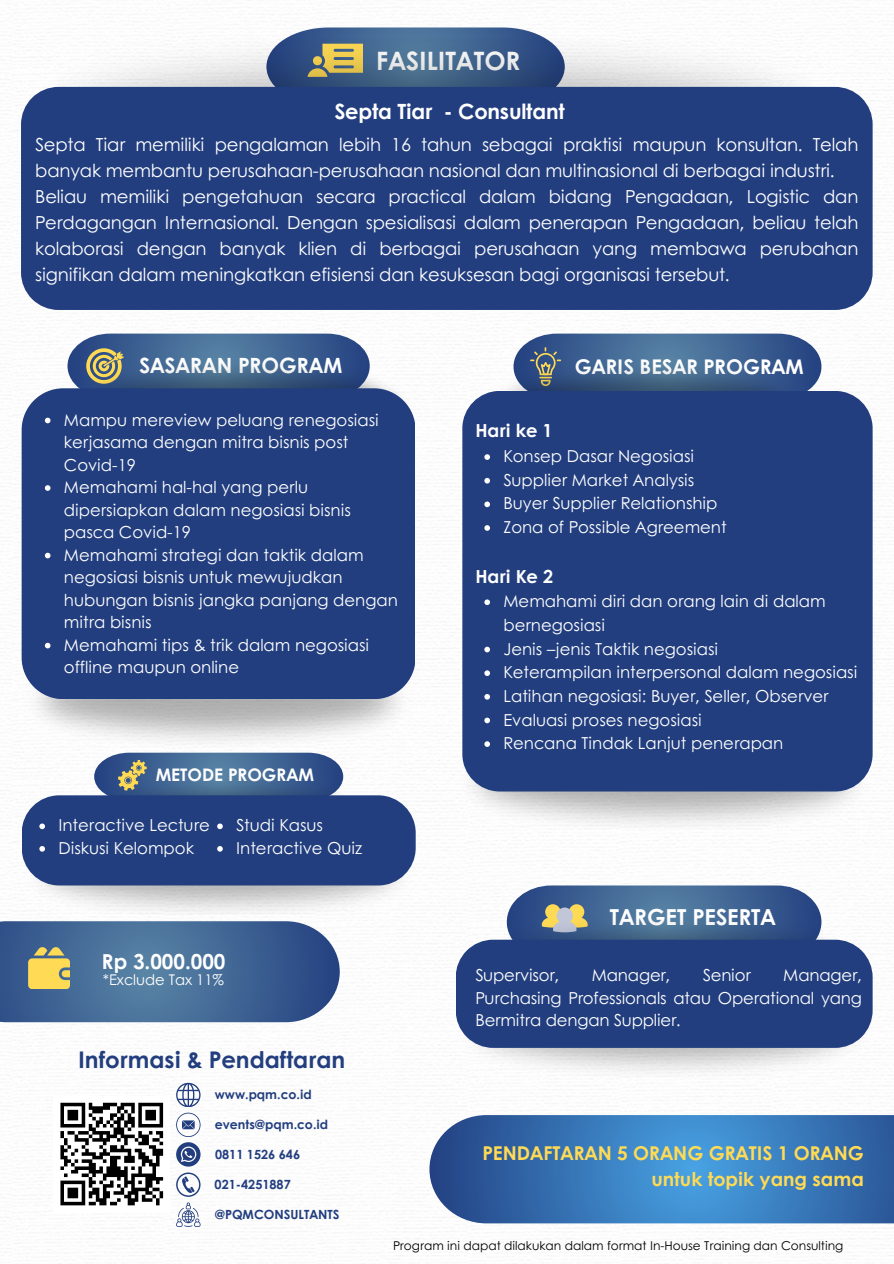
<style>
.page{position:relative;width:894px;height:1264px;background:#fff}
.page>*{position:absolute;margin:0;border:0;box-sizing:border-box;transform-origin:0 0}
.t1{font:700 25.35px "Century Gothic";color:#fff}
.t2{font:700 22.95px "Century Gothic";color:#223e7f}
.t3{font:700 22.05px "Century Gothic";color:#fff}
.t4{font:700 21px "Century Gothic";letter-spacing:-.01em;color:#fff}
.t5{font:700 20.7px "Century Gothic";color:#fff}
.t6{font:700 20.25px "Century Gothic";color:#fff}
.t7{font:700 19.05px/25.8px "Century Gothic";color:#ffda55;text-align:right}
.t8{font:18px/25.8px "Century Gothic";letter-spacing:-.01em;color:#fff}
.t9{font:700 18px "Century Gothic";color:#fff}
.t10{font:700 17.25px "Century Gothic";color:#fff}
.t11{font:16.5px/22.5px "Century Gothic";color:#fff}
.t12{font:14.7px "Century Gothic";color:#fff}
.t13{font:700 12.6px "Century Gothic";color:#223e7f}
.t14{font:12.15px "Century Gothic";color:#000}
</style>
<div class="page">
<img style="left:22px;top:664px;width:392px;height:82px">
<img style="left:462px;top:760px;width:409px;height:68px">
<svg style="left:514px;top:333px;width:307px;height:58px;background:#51709b"></svg>
<img style="left:503px;top:360px;width:292px;height:31px">
<div style="left:462px;top:391px;width:410px;height:400px;background:#223e7f;border-radius:37px"></div>
<svg style="left:484px;top:454px;width:6px;height:6px"></svg>
<svg style="left:484px;top:478px;width:6px;height:5px"></svg>
<svg style="left:484px;top:501px;width:6px;height:6px"></svg>
<svg style="left:484px;top:525px;width:6px;height:6px"></svg>
<svg style="left:484px;top:599px;width:6px;height:6px"></svg>
<svg style="left:484px;top:646px;width:6px;height:6px"></svg>
<svg style="left:484px;top:670px;width:6px;height:6px"></svg>
<svg style="left:484px;top:694px;width:6px;height:5px"></svg>
<svg style="left:484px;top:717px;width:6px;height:6px"></svg>
<svg style="left:484px;top:741px;width:6px;height:6px"></svg>
<svg style="left:67px;top:333px;width:301px;height:55px;background:#56759d"></svg>
<img style="left:81px;top:357px;width:315px;height:37px">
<div style="left:22px;top:388px;width:393px;height:311px;background:#223e7f;border-radius:42px"></div>
<svg style="left:45px;top:417px;width:5px;height:6px"></svg>
<svg style="left:45px;top:485px;width:5px;height:6px"></svg>
<svg style="left:45px;top:552px;width:5px;height:6px"></svg>
<svg style="left:45px;top:642px;width:5px;height:6px"></svg>
<img style="left:455px;top:1047px;width:405px;height:30px">
<svg style="left:455px;top:885px;width:417px;height:162px;background:#435d91"></svg>
<svg style="left:0;top:921px;width:339px;height:101px;background:#4e6f95"></svg>
<svg style="left:285px;top:27px;width:262px;height:12px;background:#5b7aa2"></svg>
<img style="left:57px;top:39px;width:755px;height:48px">
<div style="left:21px;top:87px;width:851px;height:223px;background:#223e7f"></div>
<svg style="left:429px;top:1115px;width:464px;height:108px;background:#3d7ab9"></svg>
<svg style="left:60px;top:1102px;width:104px;height:104px"></svg>
<svg style="left:176px;top:1112px;width:24px;height:24px"></svg>
<svg style="left:176px;top:1082px;width:24px;height:24px"></svg>
<svg style="left:176px;top:1142px;width:24px;height:24px"></svg>
<svg style="left:176px;top:1202px;width:24px;height:25px"></svg>
<svg style="left:176px;top:1172px;width:24px;height:24px"></svg>
<svg style="left:94px;top:752px;width:249px;height:32px;background:#56759b"></svg>
<img style="left:96px;top:776px;width:246px;height:19px">
<img style="left:23px;top:828px;width:393px;height:86px">
<div style="left:22px;top:795px;width:393px;height:90px;background:#223e7f;border-radius:37px"></div>
<svg style="left:39px;top:823px;width:6px;height:6px"></svg>
<svg style="left:39px;top:846px;width:6px;height:5px"></svg>
<svg style="left:217px;top:823px;width:6px;height:6px"></svg>
<svg style="left:217px;top:846px;width:6px;height:5px"></svg>
<h3 class="t1" style="left:376px;top:41px;width:145px">FASILITATOR</h3>
<p class="t4" style="left:334px;top:95px;width:231px">Septa Tiar - Consultant</p>
<p class="t8" style="left:35px;top:131px;width:824px">Septa Tiar memiliki pengalaman lebih 16 tahun sebagai praktisi maupun konsultan. Telah banyak membantu perusahaan-perusahaan nasional dan multinasional di berbagai industri.</p>
<p class="t8" style="left:35px;top:183px;width:824px;text-align:justify">Beliau memiliki pengetahuan secara practical dalam bidang Pengadaan, Logistic dan Perdagangan Internasional. Dengan spesialisasi dalam penerapan Pengadaan, beliau telah kolaborasi dengan banyak klien di berbagai perusahaan yang membawa perubahan signifikan dalam meningkatkan efisiensi dan kesuksesan bagi organisasi tersebut.</p>
<p class="t4" style="left:139px;top:350px;width:205px">SASARAN PROGRAM</p>
<h5 class="t11" style="left:64px;top:407px;width:316px">Mampu mereview peluang renegosiasi kerjasama dengan mitra bisnis post<br>Covid-19</h5>
<p class="t11" style="left:64px;top:475px;width:288px">Memahami hal-hal yang perlu dipersiapkan dalam negosiasi bisnis pasca Covid-19</p>
<p class="t11" style="left:64px;top:542px;width:335px">Memahami strategi dan taktik dalam negosiasi bisnis untuk mewujudkan hubungan bisnis jangka panjang dengan mitra bisnis</p>
<p class="t11" style="left:64px;top:632px;width:307px">Memahami tips &amp; trik dalam negosiasi offline maupun online</p>
<h1 class="t10" style="left:156px;top:762px;width:160px">METODE PROGRAM</h1>
<p class="t11" style="left:58px;top:813px;width:153px">Interactive Lecture</p>
<p class="t11" style="left:58px;top:836px;width:137px">Diskusi Kelompok</p>
<p class="t11" style="left:236px;top:813px;width:88px">Studi Kasus</p>
<p class="t11" style="left:236px;top:836px;width:128px">Interactive Quiz</p>
<h4 class="t5" style="left:102px;top:945px;width:125px">Rp 3.000.000</h4>
<p class="t12" style="left:103px;top:968px;width:123px">*Exclude Tax 11%</p>
<p class="t2" style="left:78px;top:1042px;width:268px">Informasi &amp; Pendaftaran</p>
<p class="t13" style="left:215px;top:1085px;width:98px">www.pqm.co.id</p>
<p class="t13" style="left:215px;top:1114px;width:115px">events@pqm.co.id</p>
<p class="t13" style="left:215px;top:1144px;width:86px">0811 1526 646</p>
<p class="t13" style="left:214px;top:1174px;width:78px">021-4251887</p>
<p class="t13" style="left:215px;top:1204px;width:126px">@PQMCONSULTANTS</p>
<p class="t6" style="left:574px;top:351px;width:230px">GARIS BESAR PROGRAM</p>
<p class="t9" style="left:475px;top:417px;width:79px">Hari ke 1</p>
<p class="t11" style="left:503px;top:444px;width:192px">Konsep Dasar Negosiasi</p>
<p class="t11" style="left:503px;top:468px;width:192px">Supplier Market Analysis</p>
<p class="t11" style="left:503px;top:491px;width:215px">Buyer Supplier Relationship</p>
<h1 class="t11" style="left:503px;top:515px;width:225px">Zona of Possible Agreement</h1>
<p class="t9" style="left:475px;top:562px;width:79px">Hari Ke 2</p>
<p class="t11" style="left:503px;top:588px;width:324px;line-height:23.7px">Memahami diri dan orang lain di dalam bernegosiasi</p>
<p class="t11" style="left:503px;top:636px;width:216px">Jenis –jenis Taktik negosiasi</p>
<p class="t11" style="left:503px;top:660px;width:355px">Keterampilan interpersonal dalam negosiasi</p>
<p class="t11" style="left:503px;top:684px;width:326px">Latihan negosiasi: Buyer, Seller, Observer</p>
<p class="t11" style="left:503px;top:707px;width:200px">Evaluasi proses negosiasi</p>
<p class="t11" style="left:503px;top:731px;width:281px">Rencana Tindak Lanjut penerapan</p>
<p class="t3" style="left:609px;top:899px;width:167px">TARGET PESERTA</p>
<p class="t11" style="left:475px;top:963px;width:85px">Supervisor,</p>
<p class="t11" style="left:591px;top:963px;width:80px">Manager,</p>
<p class="t11" style="left:702px;top:963px;width:49px">Senior</p>
<p class="t11" style="left:475px;top:963px;width:388px;text-align:justify;text-indent:308px">Manager, Purchasing Professionals atau Operational yang Bermitra dengan Supplier.</p>
<p class="t7" style="left:482px;top:1139px;width:382px">PENDAFTARAN 5 ORANG GRATIS 1 ORANG untuk topik yang sama</p>
<p class="t14" style="left:393px;top:1235px;width:451px">Program ini dapat dilakukan dalam format In-House Training dan Consulting</p>
</div>
